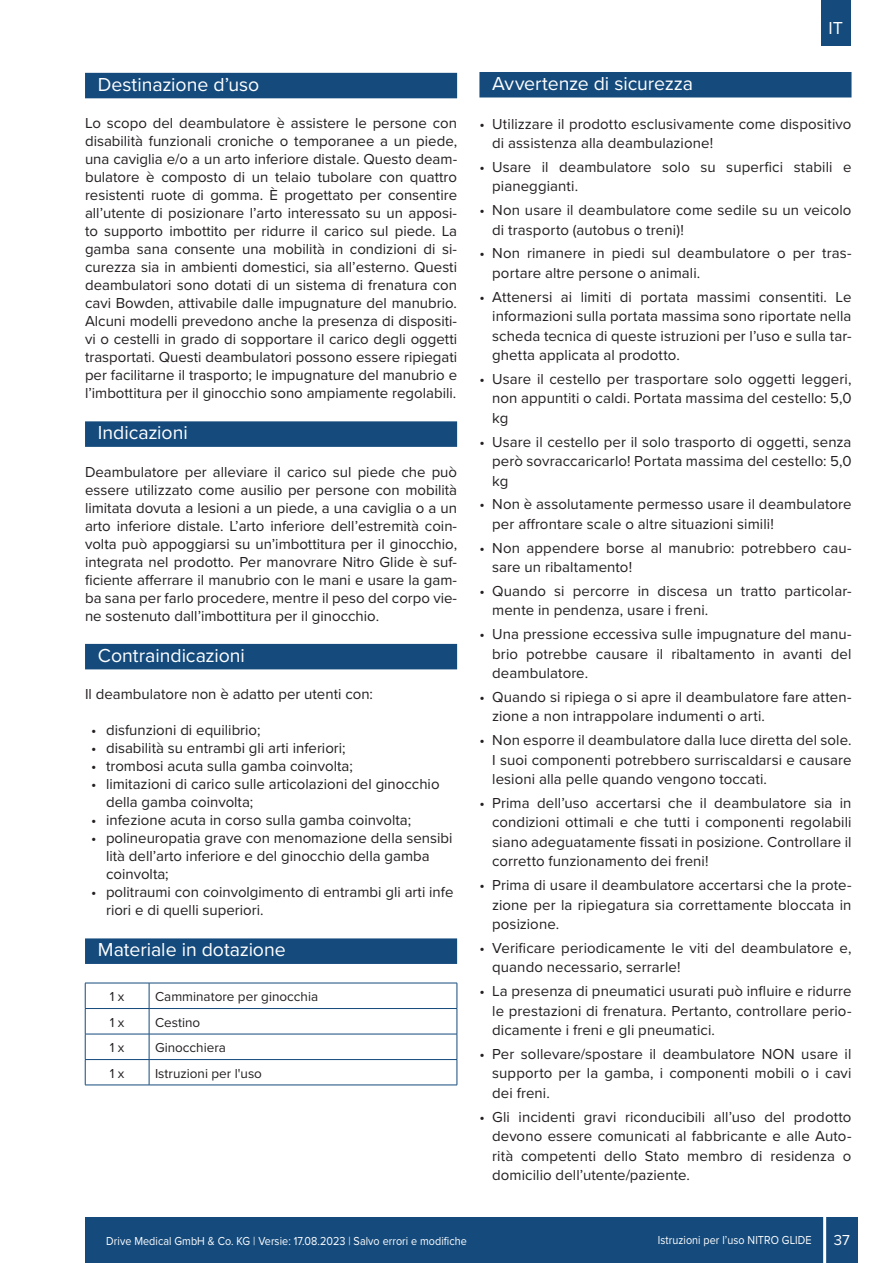
<style>
.page{position:relative;width:893px;height:1263px;background:#fff}
.page>*{position:absolute;margin:0;border:0;box-sizing:border-box;transform-origin:0 0}
.t1{font:19.5px "Proxima Nova";letter-spacing:-.005em;color:#fff}
.t2{font:18px "Proxima Nova";color:#fff}
.t3{font:15px/19.5px "Proxima Nova";letter-spacing:.005em;color:#231f20}
.t4{font:15px "Proxima Nova";color:#fff}
.t5{font:13.5px "Proxima Nova";color:#231f20}
.t6{font:12px "Proxima Nova";letter-spacing:.005em;color:#fff;scale:.9 1}
</style>
<div class="page">
<div style="left:85px;top:1217px;width:772px;height:46px;background:#144a7c"></div>
<hr style="left:823px;top:1213px;width:3px;height:50px;background:#fff">
<div style="left:821px;top:0;width:29px;height:46px;background:#144a7c"></div>
<div style="left:479px;top:72px;width:372px;height:25px;background:#144a7c"></div>
<div style="left:85px;top:73px;width:372px;height:25px;background:#144a7c"></div>
<div style="left:85px;top:421px;width:372px;height:26px;background:#144a7c"></div>
<div style="left:85px;top:644px;width:372px;height:25px;background:#144a7c"></div>
<div style="left:85px;top:938px;width:372px;height:26px;background:#144a7c"></div>
<hr style="left:85px;top:983px;width:64px;height:1px;background:#144a7c">
<hr style="left:149px;top:983px;width:308px;height:1px;background:#144a7c">
<hr style="left:85px;top:1008px;width:64px;height:1px;background:#144a7c">
<hr style="left:149px;top:1008px;width:308px;height:1px;background:#144a7c">
<hr style="left:85px;top:1034px;width:64px;height:1px;background:#144a7c">
<hr style="left:149px;top:1034px;width:308px;height:1px;background:#144a7c">
<hr style="left:85px;top:1059px;width:64px;height:1px;background:#144a7c">
<svg style="left:85px;top:983px;width:1px;height:102px"></svg>
<hr style="left:149px;top:1059px;width:308px;height:1px;background:#144a7c">
<svg style="left:149px;top:983px;width:1px;height:102px"></svg>
<svg style="left:457px;top:983px;width:1px;height:102px"></svg>
<hr style="left:85px;top:1085px;width:64px;height:1px;background:#144a7c">
<hr style="left:149px;top:1085px;width:308px;height:1px;background:#144a7c">
<h1 class="t1" style="left:98px;top:70px;width:163px">Destinazione d’uso</h1>
<p class="t3" style="left:85px;top:113px;width:374px;line-height:18px;text-align:justify">Lo scopo del deambulatore è assistere le persone con disabilità funzionali croniche o temporanee a un piede, una caviglia e/o a un arto inferiore distale. Questo deam&shy;bulatore è composto di un telaio tubolare con quattro resistenti ruote di gomma. È progettato per consentire all’utente di posizionare l’arto interessato su un apposi&shy;to supporto imbottito per ridurre il carico sul piede. La gamba sana consente una mobilità in condizioni di si&shy;curezza sia in ambienti domestici, sia all’esterno. Questi deambulatori sono dotati di un sistema di frenatura con cavi Bowden, attivabile dalle impugnature del manubrio.<br>Alcuni modelli prevedono anche la presenza di dispositi&shy;vi o cestelli in grado di sopportare il carico degli oggetti trasportati. Questi deambulatori possono essere ripiegati per facilitarne il trasporto; le impugnature del manubrio e l’imbottitura per il ginocchio sono ampiamente regolabili.</p>
<h1 class="t1" style="left:98px;top:418px;width:91px">Indicazioni</h1>
<p class="t3" style="left:85px;top:462px;width:374px;line-height:18px;text-align:justify">Deambulatore per alleviare il carico sul piede che può essere utilizzato come ausilio per persone con mobilità limitata dovuta a lesioni a un piede, a una caviglia o a un arto inferiore distale. L’arto inferiore dell’estremità coin&shy;volta può appoggiarsi su un’imbottitura per il ginocchio, integrata nel prodotto. Per manovrare Nitro Glide è suf&shy;ficiente afferrare il manubrio con le mani e usare la gam&shy;ba sana per farlo procedere, mentre il peso del corpo vie&shy;ne sostenuto dall’imbottitura per il ginocchio.</p>
<h1 class="t1" style="left:98px;top:641px;width:149px">Contraindicazioni</h1>
<p class="t3" style="left:85px;top:684px;width:289px">Il deambulatore non è adatto per utenti con:</p>
<p class="t3" style="left:91px;top:720px;width:171px">• disfunzioni di equilibrio;</p>
<p class="t3" style="left:91px;top:738px;width:256px">• disabilità su entrambi gli arti inferiori;</p>
<p class="t3" style="left:91px;top:756px;width:263px">• trombosi acuta sulla gamba coinvolta;</p>
<p class="t3" style="left:106px;top:774px;width:335px;line-height:18px;text-indent:-15px">• limitazioni di carico sulle articolazioni del ginocchio della gamba coinvolta;</p>
<p class="t3" style="left:91px;top:810px;width:322px">• infezione acuta in corso sulla gamba coinvolta;</p>
<p class="t3" style="left:106px;top:828px;width:348px;line-height:18px;text-indent:-15px">• polineuropatia grave con menomazione della sensibi lità dell’arto inferiore e del ginocchio della gamba coinvolta;</p>
<p class="t3" style="left:106px;top:882px;width:349px;line-height:18px;text-indent:-15px">• politraumi con coinvolgimento di entrambi gli arti infe riori e di quelli superiori.</p>
<h1 class="t1" style="left:98px;top:935px;width:189px">Materiale in dotazione</h1>
<p class="t5" style="left:110px;top:986px;width:16px">1 x</p>
<p class="t5" style="left:155px;top:986px;width:165px">Camminatore per ginocchia</p>
<p class="t5" style="left:110px;top:1012px;width:16px">1 x</p>
<p class="t5" style="left:155px;top:1012px;width:47px">Cestino</p>
<p class="t5" style="left:110px;top:1037px;width:16px">1 x</p>
<p class="t5" style="left:155px;top:1037px;width:72px">Ginocchiera</p>
<p class="t5" style="left:110px;top:1063px;width:16px">1 x</p>
<p class="t5" style="left:155px;top:1063px;width:108px">Istruzioni per l'uso</p>
<p class="t2" style="left:829px;top:15px;width:16px">IT</p>
<h1 class="t1" style="left:492px;top:69px;width:202px">Avvertenze di sicurezza</h1>
<p class="t3" style="left:492px;top:113px;width:361px;text-indent:-13px">• Utilizzare il prodotto esclusivamente come dispositivo di assistenza alla deambulazione!</p>
<p class="t3" style="left:492px;top:156px;width:361px;text-indent:-13px">• Usare il deambulatore solo su superfici stabili e pianeggianti.</p>
<p class="t3" style="left:492px;top:200px;width:361px;text-indent:-13px">• Non usare il deambulatore come sedile su un veicolo di trasporto (autobus o treni)!</p>
<p class="t3" style="left:492px;top:243px;width:361px;text-indent:-13px">• Non rimanere in piedi sul deambulatore o per tras&shy;portare altre persone o animali.</p>
<p class="t3" style="left:492px;top:286px;width:361px;text-align:justify;text-indent:-13px">• Attenersi ai limiti di portata massimi consentiti. Le informazioni sulla portata massima sono riportate nella scheda tecnica di queste istruzioni per l’uso e sulla tar&shy;ghetta applicata al prodotto.</p>
<p class="t3" style="left:492px;top:368px;width:361px;text-align:justify;text-indent:-13px">• Usare il cestello per trasportare solo oggetti leggeri, non appuntiti o caldi. Portata massima del cestello: 5,0 kg</p>
<p class="t3" style="left:492px;top:431px;width:361px;text-align:justify;text-indent:-13px">• Usare il cestello per il solo trasporto di oggetti, senza però sovraccaricarlo! Portata massima del cestello: 5,0 kg</p>
<p class="t3" style="left:492px;top:494px;width:361px;text-indent:-13px">• Non è assolutamente permesso usare il deambulatore per affrontare scale o altre situazioni simili!</p>
<p class="t3" style="left:492px;top:537px;width:361px;text-indent:-13px">• Non appendere borse al manubrio: potrebbero cau&shy;sare un ribaltamento!</p>
<p class="t3" style="left:492px;top:580px;width:361px;text-indent:-13px">• Quando si percorre in discesa un tratto particolar&shy;mente in pendenza, usare i freni.</p>
<p class="t3" style="left:492px;top:624px;width:361px;text-align:justify;text-indent:-13px">• Una pressione eccessiva sulle impugnature del manu&shy;brio potrebbe causare il ribaltamento in avanti del deambulatore.</p>
<p class="t3" style="left:492px;top:686px;width:361px;text-indent:-13px">• Quando si ripiega o si apre il deambulatore fare atten&shy;zione a non intrappolare indumenti o arti.</p>
<p class="t3" style="left:492px;top:730px;width:361px;text-align:justify;text-indent:-13px">• Non esporre il deambulatore dalla luce diretta del sole.<br>I suoi componenti potrebbero surriscaldarsi e causare lesioni alla pelle quando vengono toccati.</p>
<p class="t3" style="left:492px;top:792px;width:361px;text-align:justify;text-indent:-13px">• Prima dell’uso accertarsi che il deambulatore sia in condizioni ottimali e che tutti i componenti regolabili siano adeguatamente fissati in posizione. Controllare il corretto funzionamento dei freni!</p>
<p class="t3" style="left:492px;top:875px;width:361px;text-align:justify;text-indent:-13px">• Prima di usare il deambulatore accertarsi che la prote&shy;zione per la ripiegatura sia correttamente bloccata in posizione.</p>
<p class="t3" style="left:492px;top:937px;width:361px;text-indent:-13px">• Verificare periodicamente le viti del deambulatore e, quando necessario, serrarle!</p>
<p class="t3" style="left:492px;top:981px;width:361px;text-align:justify;text-indent:-13px">• La presenza di pneumatici usurati può influire e ridurre le prestazioni di frenatura. Pertanto, controllare perio&shy;dicamente i freni e gli pneumatici.</p>
<p class="t3" style="left:492px;top:1043px;width:361px;text-align:justify;text-indent:-13px">• Per sollevare/spostare il deambulatore NON usare il supporto per la gamba, i componenti mobili o i cavi dei freni.</p>
<p class="t3" style="left:492px;top:1106px;width:361px;text-align:justify;text-indent:-13px">• Gli incidenti gravi riconducibili all’uso del prodotto devono essere comunicati al fabbricante e alle Auto&shy;rità competenti dello Stato membro di residenza o domicilio dell’utente/paziente.</p>
<p class="t6" style="left:106px;top:1232px;width:402px">Drive Medical GmbH &amp; Co. KG | Versie: 17.08.2023 | Salvo errori e modifiche</p>
<p class="t6" style="left:658px;top:1231px;width:172px">Istruzioni per l’uso NITRO GLIDE</p>
<p class="t4" style="left:834px;top:1229px;width:18px">37</p>
</div>
